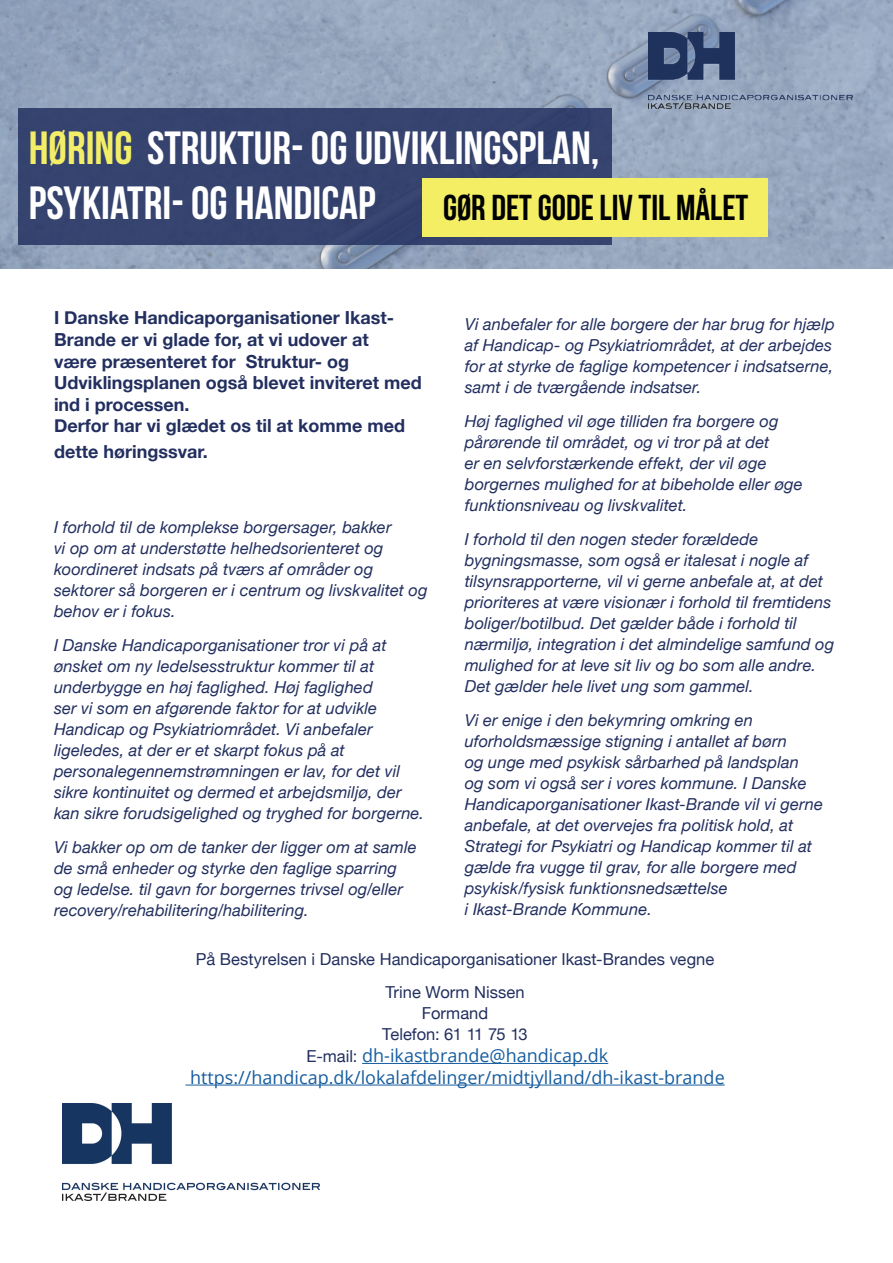
<style>
.page{position:relative;width:893px;height:1263px;background:#fff}
.page>*{position:absolute;margin:0;border:0;box-sizing:border-box;transform-origin:0 0}
.t1{font:700 46.5px/55.8px "Bebas Neue";color:#fff}
.t2{font:700 36px "Bebas Neue";color:#000}
.t3{font:700 18px/21.6px "Helvetica Neue";color:#222f5f}
.t4{font:18px/21.6px "Open Sans";color:#175d9e;text-align:center}
.t5{font:italic 16.5px/21px "Helvetica Neue";letter-spacing:.005em;color:#222f5f}
.t6{font:16.5px/21px "Helvetica Neue";letter-spacing:.005em;color:#222f5f;text-align:center}
.s1{color:#f3ee67}
.s2{font-family:"Helvetica Neue";font-size:16.5px;color:#222f5f}
</style>
<div class="page">
<img style="left:0;top:0;width:893px;height:269px">
<div style="left:19px;top:108px;width:593px;height:137px;background:#35436f"></div>
<div style="left:422px;top:178px;width:346px;height:59px;background:#f3ee64"></div>
<img style="left:648px;top:32px;width:204px;height:77px">
<hr style="left:362px;top:1063px;width:246px;height:1px;background:#175d9e">
<hr style="left:185px;top:1084px;width:540px;height:1px;background:#175d9e">
<img style="left:62px;top:1104px;width:258px;height:96px">
<h1 class="t1" style="left:29px;top:119px;width:572px"><span class="s1">HØRING</span> STRUKTUR- OG UDVIKLINGSPLAN,<br>PSYKIATRI- OG HANDICAP</h1>
<h2 class="t2" style="left:443px;top:188px;width:307px">GØR DET GODE LIV TIL MÅLET</h2>
<p class="t3" style="left:54px;top:308px;width:369px">I Danske Handicaporganisationer Ikast-Brande er vi glade for, at vi udover at<br>være præsenteret for Struktur- og Udviklingsplanen også blevet inviteret med ind i processen.</p>
<p class="t3" style="left:54px;top:414px;width:353px;line-height:25.2px">Derfor har vi glædet os til at komme med dette høringssvar.</p>
<p class="t5" style="left:465px;top:315px;width:372px">Vi anbefaler for alle borgere der har brug for hjælp af Handicap- og Psykiatriområdet, at der arbejdes for at styrke de faglige kompetencer i indsatserne, samt i de tværgående indsatser.</p>
<p class="t5" style="left:465px;top:412px;width:339px">Høj faglighed vil øge tilliden fra borgere og pårørende til området, og vi tror på at det<br>er en selvforstærkende effekt, der vil øge borgernes mulighed for at bibeholde eller øge funktionsniveau og livskvalitet.</p>
<p class="t5" style="left:465px;top:530px;width:371px">I forhold til den nogen steder forældede bygningsmasse, som også er italesat i nogle af tilsynsrapporterne, vil vi gerne anbefale at, at det prioriteres at være visionær i forhold til fremtidens boliger/botilbud. Det gælder både i forhold til nærmiljø, integration i det almindelige samfund og mulighed for at leve sit liv og bo som alle andre.<br>Det gælder hele livet ung som gammel.</p>
<p class="t5" style="left:465px;top:710px;width:360px">Vi er enige i den bekymring omkring en uforholdsmæssige stigning i antallet af børn<br>og unge med psykisk sårbarhed på landsplan<br>og som vi også ser i vores kommune. I Danske Handicaporganisationer Ikast-Brande vil vi gerne anbefale, at det overvejes fra politisk hold, at Strategi for Psykiatri og Handicap kommer til at gælde fra vugge til grav, for alle borgere med psykisk/fysisk funktionsnedsættelse<br>i Ikast-Brande Kommune.</p>
<p class="t6" style="left:196px;top:949px;width:520px">På Bestyrelsen i Danske Handicaporganisationer Ikast-Brandes vegne</p>
<p class="t6" style="left:382px;top:983px;width:147px">Trine Worm Nissen<br>Formand<br>Telefon: 61 11 75 13</p>
<p class="t4" style="left:190px;top:1044px;width:536px"><span class="s2">E-mail:</span> dh-ikastbrande@handicap.dk https://handicap.dk/lokalafdelinger/midtjylland/dh-ikast-brande</p>
<p class="t5" style="left:54px;top:518px;width:375px">I forhold til de komplekse borgersager, bakker<br>vi op om at understøtte helhedsorienteret og koordineret indsats på tværs af områder og sektorer så borgeren er i centrum og livskvalitet og behov er i fokus.</p>
<p class="t5" style="left:54px;top:636px;width:372px">I Danske Handicaporganisationer tror vi på at ønsket om ny ledelsesstruktur kommer til at underbygge en høj faglighed. Høj faglighed<br>ser vi som en afgørende faktor for at udvikle Handicap og Psykiatriområdet. Vi anbefaler ligeledes, at der er et skarpt fokus på at personalegennemstrømningen er lav, for det vil sikre kontinuitet og dermed et arbejdsmiljø, der kan sikre forudsigelighed og tryghed for borgerne.</p>
<p class="t5" style="left:54px;top:837px;width:364px">Vi bakker op om de tanker der ligger om at samle de små enheder og styrke den faglige sparring og ledelse. til gavn for borgernes trivsel og/eller recovery/rehabilitering/habilitering.</p>
</div>
